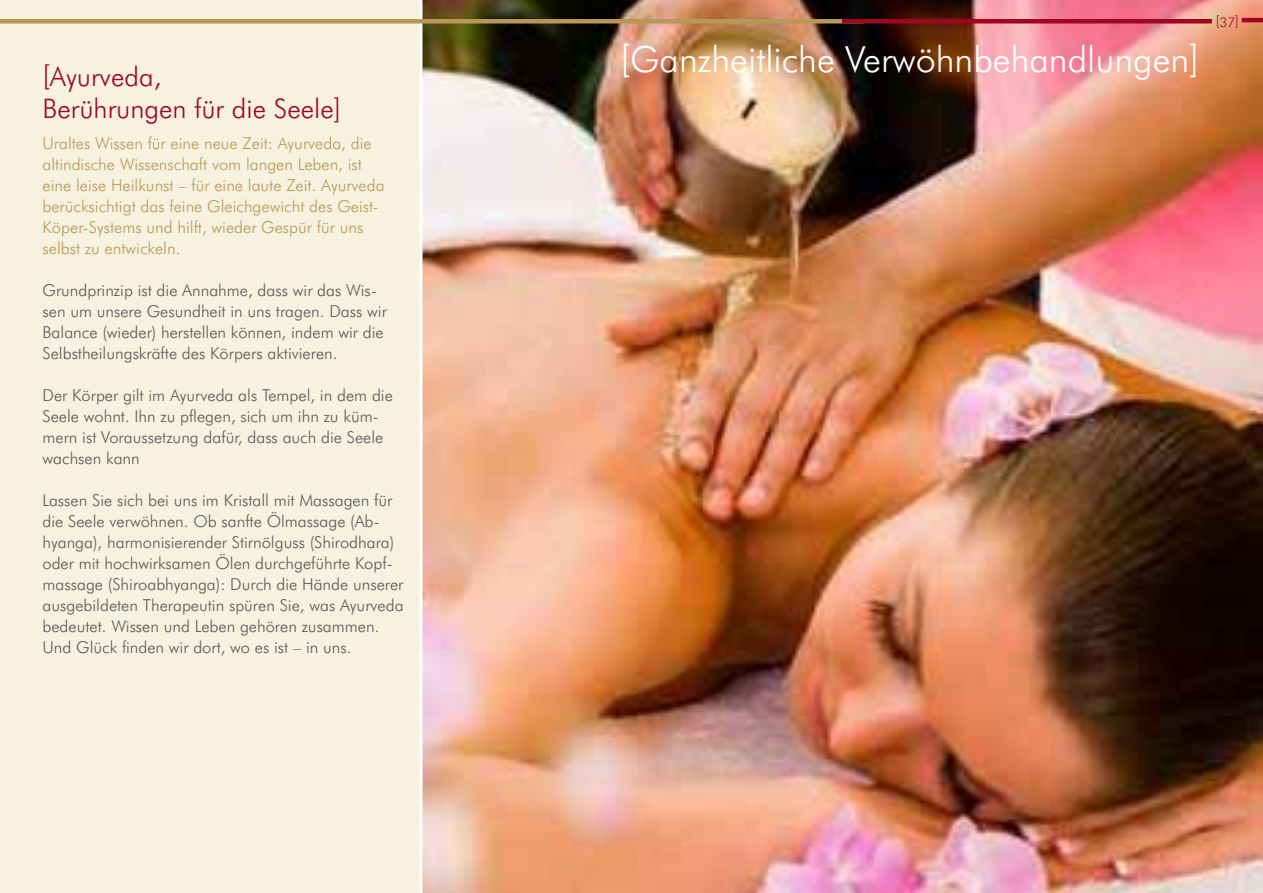
<style>
.page{position:relative;width:1263px;height:893px;background:#fff}
.page>*{position:absolute;margin:0;border:0;box-sizing:border-box;transform-origin:0 0}
.t1{font:36px "Futura Light BT";color:#fff}
.t2{font:27px/32.4px "Futura Light BT";color:#9e0621}
.t3{font:16.5px/21px "Futura Light BT";color:#58595b}
.t4{font:16.5px/21px "Futura Light BT";color:#b89859}
.t5{font:13.5px "Futura Light BT";color:#9e0621}
</style>
<div class="page">
<div style="left:0;top:0;width:420px;height:893px;background:#f7f2df"></div>
<img style="left:422px;top:0;width:841px;height:893px">
<div style="left:0;top:19px;width:863px;height:5px;background:#b89859"></div>
<div style="left:842px;top:19px;width:370px;height:5px;background:#9e0621"></div>
<hr style="left:1242px;top:18px;width:21px;height:4px;background:#9e0621">
<h2 class="t2" style="left:43px;top:60px;width:300px">[Ayurveda,<br>Berührungen für die Seele]</h2>
<p class="t4" style="left:43px;top:132px;width:344px">Uraltes Wissen für eine neue Zeit: Ayurveda, die altindische Wissenschaft vom langen Leben, ist eine leise Heilkunst – für eine laute Zeit. Ayurveda berücksichtigt das feine Gleichgewicht des Geist-Köper-Systems und hilft, wieder Gespür für uns selbst zu entwickeln.</p>
<p class="t3" style="left:43px;top:279px;width:346px">Grundprinzip ist die Annahme, dass wir das Wis&shy;sen um unsere Gesundheit in uns tragen. Dass wir Balance (wieder) herstellen können, indem wir die Selbstheilungskräfte des Körpers aktivieren.</p>
<p class="t3" style="left:43px;top:384px;width:352px">Der Körper gilt im Ayurveda als Tempel, in dem die Seele wohnt. Ihn zu pflegen, sich um ihn zu küm&shy;mern ist Voraussetzung dafür, dass auch die Seele wachsen kann</p>
<p class="t3" style="left:43px;top:489px;width:363px">Lassen Sie sich bei uns im Kristall mit Massagen für die Seele verwöhnen. Ob sanfte Ölmassage (Ab&shy;hyanga), harmonisierender Stirnölguss (Shirodhara) oder mit hochwirksamen Ölen durchgeführte Kopf&shy;massage (Shiroabhyanga): Durch die Hände unserer ausgebildeten Therapeutin spüren Sie, was Ayurveda bedeutet. Wissen und Leben gehören zusammen.<br>Und Glück finden wir dort, wo es ist – in uns.</p>
<h1 class="t1" style="left:620px;top:37px;width:580px">[Ganzheitliche Verwöhnbehandlungen]</h1>
<p class="t5" style="left:1216px;top:13px;width:24px">[37]</p>
</div>
